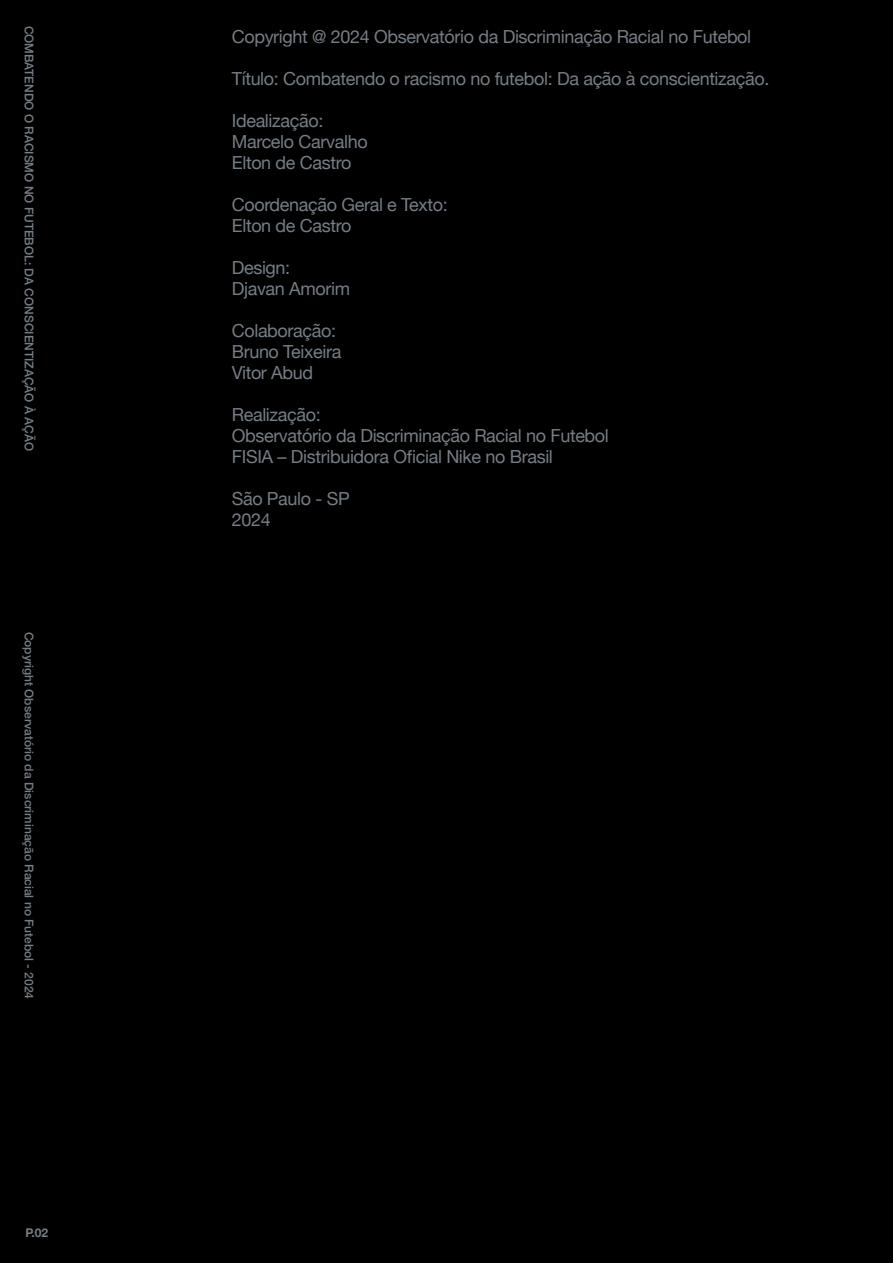
<style>
.page{position:relative;width:893px;height:1263px;background:#000}
.page>*{position:absolute;margin:0;border:0;box-sizing:border-box;transform-origin:0 0}
.t1{font:18px/21px "Helvetica Neue";letter-spacing:-.02em;color:#767d85}
.t2{font:500 12px "Helvetica Neue";color:#767d85}
.t3{font:700 12px "Helvetica Neue";color:#767d85}
</style>
<div class="page">
<p class="t2" style="left:39px;top:26px;width:427px;rotate:90deg">COMBATENDO O RACISMO NO FUTEBOL: DA CONSCIENTIZAÇÃO À AÇÃO</p>
<p class="t2" style="left:39px;top:631px;width:369px;rotate:90deg">Copyright Observatório da Discriminação Racial no Futebol - 2024</p>
<p class="t3" style="left:26px;top:1223px;width:24px">P.02</p>
<p class="t1" style="left:232px;top:27px;width:521px">Copyright @ 2024 Observatório da Discriminação Racial no Futebol</p>
<p class="t1" style="left:232px;top:69px;width:539px">Título: Combatendo o racismo no futebol: Da ação à conscientização.</p>
<p class="t1" style="left:232px;top:111px;width:137px">Idealização:<br>Marcelo Carvalho<br>Elton de Castro</p>
<p class="t1" style="left:232px;top:195px;width:217px">Coordenação Geral e Texto:<br>Elton de Castro</p>
<p class="t1" style="left:232px;top:258px;width:120px">Design:<br>Djavan Amorim</p>
<p class="t1" style="left:232px;top:321px;width:111px">Colaboração:<br>Bruno Teixeira<br>Vitor Abud</p>
<p class="t1" style="left:232px;top:405px;width:379px">Realização:<br>Observatório da Discriminação Racial no Futebol<br>FISIA – Distribuidora Oficial Nike no Brasil</p>
<p class="t1" style="left:232px;top:489px;width:119px">São Paulo - SP<br>2024</p>
</div>
